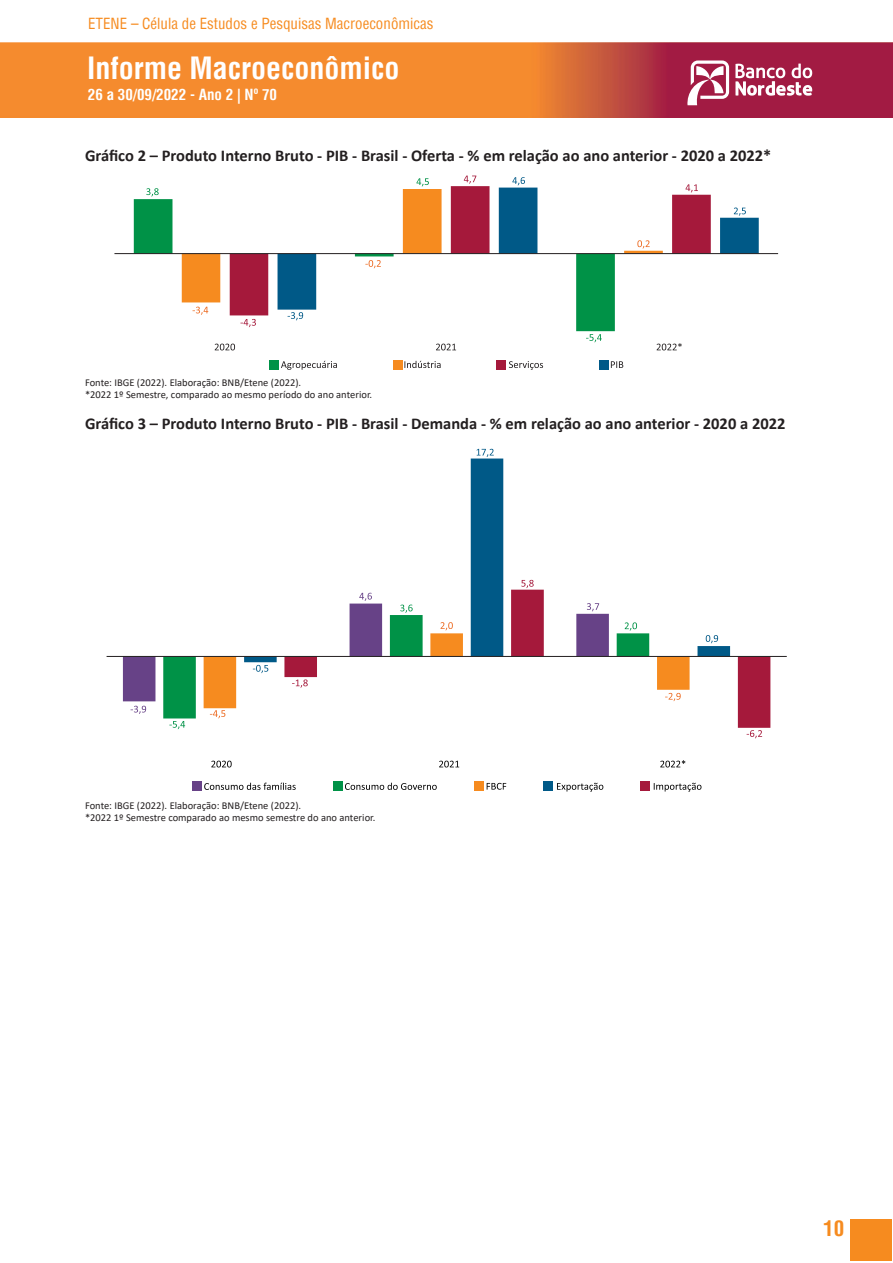
<style>
.page{position:relative;width:893px;height:1263px;background:#fff}
.page>*{position:absolute;margin:0;border:0;box-sizing:border-box;transform-origin:0 0}
.t1{font:700 condensed 30px "Helvetica";color:#fff}
.t2{font:700 condensed 21px "Helvetica";color:#f68b1f}
.MS_Tit_Fig_Tab_Graf{font:700 16.5px "Calibri";color:#231f20}
.t3{font:condensed 15px "Helvetica";color:#f68b1f}
.t4{font:700 condensed 15px "Helvetica";color:#fff}
.MS_Fonte{font:10.5px/12px "Calibri";color:#231f20}
</style>
<div class="page">
<img style="left:0;top:43px;width:893px;height:75px">
<svg style="left:686px;top:61px;width:43px;height:44px"></svg>
<svg style="left:735px;top:64px;width:77px;height:32px"></svg>
<div style="left:850px;top:1219px;width:42px;height:41px;background:#f68b1f"></div>
<svg style="left:134px;top:199px;width:481px;height:132px"></svg>
<svg style="left:182px;top:199px;width:48px;height:103px"></svg>
<svg style="left:230px;top:186px;width:385px;height:129px"></svg>
<svg style="left:278px;top:188px;width:481px;height:122px"></svg>
<hr style="left:114px;top:253px;width:664px;height:1px;background:#231f20">
<svg style="left:145px;top:188px;width:15px;height:12px"></svg>
<svg style="left:364px;top:259px;width:18px;height:12px"></svg>
<svg style="left:585px;top:331px;width:18px;height:12px"></svg>
<svg style="left:192px;top:304px;width:17px;height:14px"></svg>
<svg style="left:416px;top:178px;width:14px;height:12px"></svg>
<svg style="left:636px;top:239px;width:15px;height:13px"></svg>
<svg style="left:240px;top:317px;width:17px;height:14px"></svg>
<svg style="left:463px;top:175px;width:14px;height:12px"></svg>
<svg style="left:685px;top:184px;width:14px;height:12px"></svg>
<svg style="left:287px;top:311px;width:17px;height:13px"></svg>
<svg style="left:511px;top:177px;width:15px;height:12px"></svg>
<svg style="left:733px;top:207px;width:14px;height:11px"></svg>
<svg style="left:215px;top:344px;width:20px;height:6px"></svg>
<svg style="left:436px;top:344px;width:20px;height:6px"></svg>
<svg style="left:657px;top:343px;width:25px;height:7px"></svg>
<svg style="left:509px;top:361px;width:34px;height:9px"></svg>
<div style="left:496px;top:360px;width:10px;height:9px;background:#a5193b"></div>
<svg style="left:404px;top:361px;width:37px;height:7px"></svg>
<div style="left:393px;top:360px;width:9px;height:9px;background:#f68b1f"></div>
<svg style="left:281px;top:361px;width:56px;height:9px"></svg>
<div style="left:269px;top:360px;width:10px;height:10px;background:#009247"></div>
<svg style="left:611px;top:361px;width:12px;height:7px"></svg>
<div style="left:599px;top:360px;width:9px;height:10px;background:#005987"></div>
<svg style="left:123px;top:655px;width:40px;height:46px;fill:#674287"></svg>
<svg style="left:163px;top:655px;width:41px;height:63px;fill:#009247"></svg>
<svg style="left:470px;top:458px;width:74px;height:132px"></svg>
<svg style="left:349px;top:590px;width:421px;height:138px"></svg>
<hr style="left:107px;top:656px;width:680px;height:1px;background:#231f20">
<svg style="left:130px;top:705px;width:17px;height:9px"></svg>
<svg style="left:358px;top:590px;width:15px;height:15px"></svg>
<svg style="left:586px;top:602px;width:14px;height:13px"></svg>
<svg style="left:168px;top:718px;width:18px;height:12px"></svg>
<svg style="left:399px;top:603px;width:15px;height:12px"></svg>
<svg style="left:476px;top:448px;width:19px;height:13px"></svg>
<svg style="left:705px;top:634px;width:14px;height:13px"></svg>
<svg style="left:204px;top:621px;width:486px;height:101px"></svg>
<svg style="left:520px;top:579px;width:15px;height:13px"></svg>
<svg style="left:746px;top:730px;width:17px;height:9px"></svg>
<svg style="left:211px;top:761px;width:21px;height:6px"></svg>
<svg style="left:439px;top:761px;width:20px;height:6px"></svg>
<svg style="left:660px;top:760px;width:25px;height:7px"></svg>
<svg style="left:654px;top:783px;width:47px;height:8px"></svg>
<div style="left:641px;top:781px;width:9px;height:10px;background:#a5193b"></div>
<svg style="left:487px;top:783px;width:19px;height:7px"></svg>
<div style="left:474px;top:781px;width:9px;height:10px;background:#f68b1f"></div>
<svg style="left:345px;top:783px;width:92px;height:7px"></svg>
<div style="left:333px;top:781px;width:9px;height:10px;background:#009247"></div>
<svg style="left:204px;top:783px;width:92px;height:7px"></svg>
<div style="left:192px;top:781px;width:9px;height:10px;background:#674287"></div>
<svg style="left:557px;top:783px;width:46px;height:8px"></svg>
<div style="left:544px;top:781px;width:9px;height:10px;background:#005987"></div>
<h3 class="t3" style="left:88px;top:14px;width:347px">ETENE – Célula de Estudos e Pesquisas Macroeconômicas</h3>
<h1 class="t1" style="left:87px;top:49px;width:314px">Informe Macroeconômico</h1>
<h3 class="t4" style="left:88px;top:86px;width:191px">26 a 30/09/2022 - Ano 2 | Nº 70</h3>
<p class="MS_Tit_Fig_Tab_Graf" style="left:85px;top:144px;width:688px">Gráfico 2 – Produto Interno Bruto - PIB - Brasil - Oferta - % em relação ao ano anterior - 2020 a 2022*</p>
<p class="MS_Fonte" style="left:85px;top:376px;width:289px">Fonte: IBGE (2022). Elaboração: BNB/Etene (2022).<br>*2022 1º Semestre, comparado ao mesmo período do ano anterior.</p>
<p class="MS_Tit_Fig_Tab_Graf" style="left:85px;top:412px;width:702px">Gráfico 3 – Produto Interno Bruto - PIB - Brasil - Demanda - % em relação ao ano anterior - 2020 a 2022</p>
<p class="MS_Fonte" style="left:85px;top:799px;width:292px">Fonte: IBGE (2022). Elaboração: BNB/Etene (2022).<br>*2022 1º Semestre comparado ao mesmo semestre do ano anterior.</p>
<h2 class="t2" style="left:823px;top:1215px;width:22px">10</h2>
</div>
